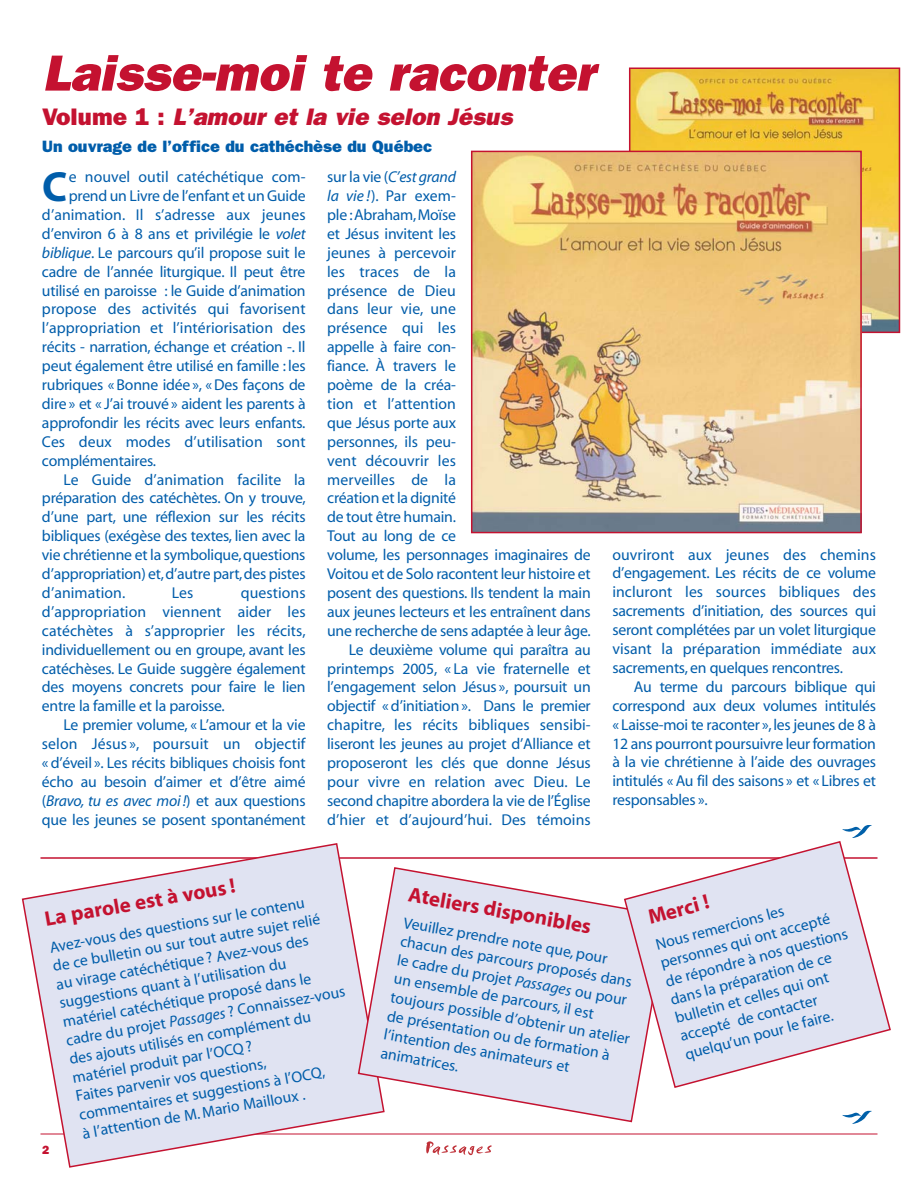
<style>
.page{position:relative;width:918px;height:1188px;background:#fff}
.page>*{position:absolute;margin:0;border:0;box-sizing:border-box;transform-origin:0 0}
.t1{font:italic 800 51px "Franklin Gothic";color:#c41230}
.t2{font:700 42.3px "Myriad";color:#005daa}
.t3{font:italic 800 24px "Franklin Gothic";color:#c41230}
.t4{font:700 21px "Myriad";color:#c41230}
.t5{font:800 16.5px "Franklin Gothic";color:#005daa}
.t6{font:15.75px/18.9px "Myriad";letter-spacing:-.015em;color:#005daa;text-align:justify}
.t7{font:15.75px "Myriad";letter-spacing:.005em;color:#005daa}
.t8{font:italic 15.75px "Myriad";letter-spacing:-.015em;color:#005daa}
.t9{font:800 12px "Franklin Gothic";color:#c41230}
.s1{font-style:normal}
.s2{font-style:italic}
</style>
<div class="page">
<hr style="left:40px;top:1134px;width:838px;height:1px;background:#c41230">
<svg style="left:426px;top:1141px;width:66px;height:14px"></svg>
<svg style="left:842px;top:1110px;width:30px;height:14px"></svg>
<hr style="left:40px;top:857px;width:838px;height:2px;background:#c41230">
<svg style="left:21px;top:843px;width:365px;height:325px"></svg>
<svg style="left:357px;top:866px;width:281px;height:257px"></svg>
<svg style="left:623px;top:841px;width:268px;height:248px"></svg>
<svg style="left:842px;top:825px;width:30px;height:13px"></svg>
<img style="left:632px;top:71px;width:265px;height:259px">
<div style="left:629px;top:68px;width:271px;height:265px;border:2px solid #c41230"></div>
<img style="left:474px;top:154px;width:385px;height:376px">
<div style="left:471px;top:151px;width:391px;height:382px;border:2px solid #c41230"></div>
<h1 class="t1" style="left:42px;top:56px;width:554px">Laisse-moi te raconter</h1>
<h3 class="t3" style="left:42px;top:109px;width:472px"><span class="s1">Volume 1 :</span> L’amour et la vie selon Jésus</h3>
<p class="t5" style="left:42px;top:141px;width:391px">Un ouvrage de l’office du cathéchèse du Québec</p>
<h2 class="t2" style="left:42px;top:171px;width:27px">C</h2>
<p class="t7" style="left:69px;top:171px;width:238px">e nouvel outil catéchétique com-</p>
<p class="t6" style="left:69px;top:188px;width:238px">prend un Livre de l’enfant et un Guide</p>
<p class="t7" style="left:42px;top:209px;width:265px">d’animation. Il s’adresse aux jeunes</p>
<p class="t6" style="left:42px;top:225px;width:265px">d’environ 6 à 8 ans et privilégie le <span class="s2">volet</span></p>
<p class="t6" style="left:42px;top:244px;width:265px"><span class="s2">biblique</span>. Le parcours qu’il propose suit le</p>
<p class="t6" style="left:42px;top:263px;width:265px">cadre de l’année liturgique. Il peut être</p>
<p class="t6" style="left:42px;top:282px;width:265px">utilisé en paroisse : le Guide d’animation</p>
<p class="t7" style="left:42px;top:303px;width:265px">propose des activités qui favorisent</p>
<p class="t7" style="left:42px;top:322px;width:265px">l’appropriation et l’intériorisation des</p>
<p class="t6" style="left:42px;top:339px;width:265px">récits - narration, échange et création -. Il</p>
<p class="t6" style="left:42px;top:358px;width:265px">peut également être utilisé en famille : les</p>
<p class="t6" style="left:42px;top:377px;width:265px">rubriques « Bonne idée », « Des façons de</p>
<p class="t6" style="left:42px;top:395px;width:265px">dire » et « J’ai trouvé » aident les parents à</p>
<p class="t6" style="left:42px;top:414px;width:265px">approfondir les récits avec leurs enfants.</p>
<p class="t7" style="left:42px;top:436px;width:265px">Ces deux modes d’utilisation sont</p>
<p class="t6" style="left:42px;top:452px;width:116px">complémentaires.</p>
<p class="t7" style="left:64px;top:473px;width:243px">Le Guide d’animation facilite la</p>
<p class="t6" style="left:42px;top:490px;width:265px">préparation des catéchètes. On y trouve,</p>
<p class="t6" style="left:42px;top:509px;width:265px">d’une part, une réflexion sur les récits</p>
<p class="t6" style="left:42px;top:528px;width:265px">bibliques (exégèse des textes, lien avec la</p>
<p class="t6" style="left:42px;top:547px;width:265px">vie chrétienne et la symbolique,questions</p>
<p class="t6" style="left:42px;top:566px;width:265px">d’appropriation) et,d’autre part,des pistes</p>
<p class="t7" style="left:42px;top:587px;width:85px">d’animation.</p>
<p class="t6" style="left:172px;top:584px;width:23px">Les</p>
<p class="t6" style="left:42px;top:584px;width:265px;text-indent:199px">questions d’appropriation viennent aider les catéchètes à s’approprier les récits, individuellement ou en groupe, avant les catéchèses. Le Guide suggère également des moyens concrets pour faire le lien entre la famille et la paroisse.</p>
<p class="t6" style="left:42px;top:717px;width:265px;text-indent:22px">Le premier volume, « L’amour et la vie selon Jésus », poursuit un objectif «d’éveil ». Les récits bibliques choisis font écho au besoin d’aimer et d’être aimé (<span class="s2">Bravo, tu es avec moi !</span>) et aux questions que les jeunes se posent spontanément</p>
<p class="t8" style="left:327px;top:171px;width:130px"><span class="s1">sur la vie (</span>C’est grand</p>
<p class="t6" style="left:327px;top:188px;width:130px"><span class="s2">la vie !</span>). Par exem-</p>
<p class="t6" style="left:327px;top:206px;width:130px">ple :Abraham,Moïse</p>
<p class="t6" style="left:327px;top:225px;width:130px">et Jésus invitent les</p>
<p class="t6" style="left:327px;top:244px;width:130px">jeunes à percevoir</p>
<p class="t7" style="left:327px;top:265px;width:130px">les traces de la</p>
<p class="t7" style="left:327px;top:284px;width:130px">présence de Dieu</p>
<p class="t7" style="left:327px;top:303px;width:130px">dans leur vie, une</p>
<p class="t7" style="left:327px;top:322px;width:130px">présence qui les</p>
<p class="t6" style="left:327px;top:339px;width:130px">appelle à faire con-</p>
<p class="t6" style="left:327px;top:358px;width:130px">fiance. À travers le</p>
<p class="t6" style="left:327px;top:377px;width:130px">poème de la créa-</p>
<p class="t7" style="left:327px;top:398px;width:130px">tion et l’attention</p>
<p class="t6" style="left:327px;top:414px;width:130px">que Jésus porte aux</p>
<p class="t6" style="left:327px;top:433px;width:130px">personnes, ils peu-</p>
<p class="t7" style="left:327px;top:454px;width:130px">vent découvrir les</p>
<p class="t7" style="left:327px;top:473px;width:130px">merveilles de la</p>
<p class="t6" style="left:327px;top:490px;width:130px">création et la dignité</p>
<p class="t6" style="left:327px;top:509px;width:130px">de tout être humain.</p>
<p class="t6" style="left:327px;top:528px;width:130px">Tout au long de ce</p>
<p class="t6" style="left:327px;top:547px;width:265px">volume, les personnages imaginaires de</p>
<p class="t6" style="left:327px;top:566px;width:265px">Voitou et de Solo racontent leur histoire et</p>
<p class="t6" style="left:327px;top:584px;width:265px">posent des questions. Ils tendent la main</p>
<p class="t6" style="left:327px;top:603px;width:265px">aux jeunes lecteurs et les entraînent dans</p>
<p class="t6" style="left:327px;top:622px;width:265px">une recherche de sens adaptée à leur âge.</p>
<p class="t6" style="left:349px;top:641px;width:243px">Le deuxième volume qui paraîtra au</p>
<p class="t6" style="left:327px;top:660px;width:265px">printemps 2005, « La vie fraternelle et</p>
<p class="t6" style="left:327px;top:679px;width:265px">l’engagement selon Jésus », poursuit un</p>
<p class="t6" style="left:327px;top:698px;width:265px">objectif « d’initiation ». Dans le premier</p>
<p class="t7" style="left:327px;top:719px;width:265px">chapitre, les récits bibliques sensibi-</p>
<p class="t6" style="left:327px;top:736px;width:265px">liseront les jeunes au projet d’Alliance et</p>
<p class="t6" style="left:327px;top:755px;width:265px">proposeront les clés que donne Jésus</p>
<p class="t7" style="left:327px;top:776px;width:265px">pour vivre en relation avec Dieu. Le</p>
<p class="t6" style="left:327px;top:792px;width:265px">second chapitre abordera la vie de l’Église</p>
<p class="t7" style="left:327px;top:814px;width:265px">d’hier et d’aujourd’hui. Des témoins</p>
<p class="t6" style="left:612px;top:546px;width:265px">ouvriront aux jeunes des chemins d’engagement. Les récits de ce volume incluront les sources bibliques des sacrements d’initiation, des sources qui seront complétées par un volet liturgique visant la préparation immédiate aux sacrements, en quelques rencontres.</p>
<p class="t6" style="left:612px;top:678px;width:265px;text-indent:22px">Au terme du parcours biblique qui correspond aux deux volumes intitulés « Laisse-moi te raconter »,les jeunes de 8 à 12 ans pourront poursuivre leur formation à la vie chrétienne à l’aide des ouvrages intitulés « Au fil des saisons » et « Libres et responsables ».</p>
<h3 class="t4" style="left:43px;top:911px;width:195px;rotate:-10deg">La parole est à vous !</h3>
<p class="t6" style="left:48px;top:939px;width:285px;text-align:left;rotate:-10deg">Avez-vous des questions sur le contenu<br>de ce bulletin ou sur tout autre sujet relié au virage catéchétique ? Avez-vous des suggestions quant à l’utilisation du matériel catéchétique proposé dans le cadre du projet <span class="s2">Passages</span> ? Connaissez-vous des ajouts utilisés en complément du matériel produit par l’OCQ ?<br>Faites parvenir vos questions, commentaires et suggestions à l’OCQ,<br>à l’attention de M. Mario Mailloux .</p>
<p class="t9" style="left:42px;top:1146px;width:9px">2</p>
<h3 class="t4" style="left:410px;top:886px;width:187px;rotate:10deg">Ateliers disponibles</h3>
<p class="t6" style="left:405px;top:914px;width:244px;text-align:left;rotate:10deg">Veuillez prendre note que, pour chacun des parcours proposés dans le cadre du projet <span class="s2">Passages</span> ou pour un ensemble de parcours, il est toujours possible d’obtenir un atelier de présentation ou de formation à l’intention des animateurs et animatrices.</p>
<h3 class="t4" style="left:647px;top:910px;width:64px;rotate:-15deg">Merci !</h3>
<p class="t6" style="left:654px;top:937px;width:190px;text-align:left;rotate:-15deg">Nous remercions les personnes qui ont accepté de répondre à nos questions dans la préparation de ce bulletin et celles qui ont accepté de contacter quelqu’un pour le faire.</p>
</div>
